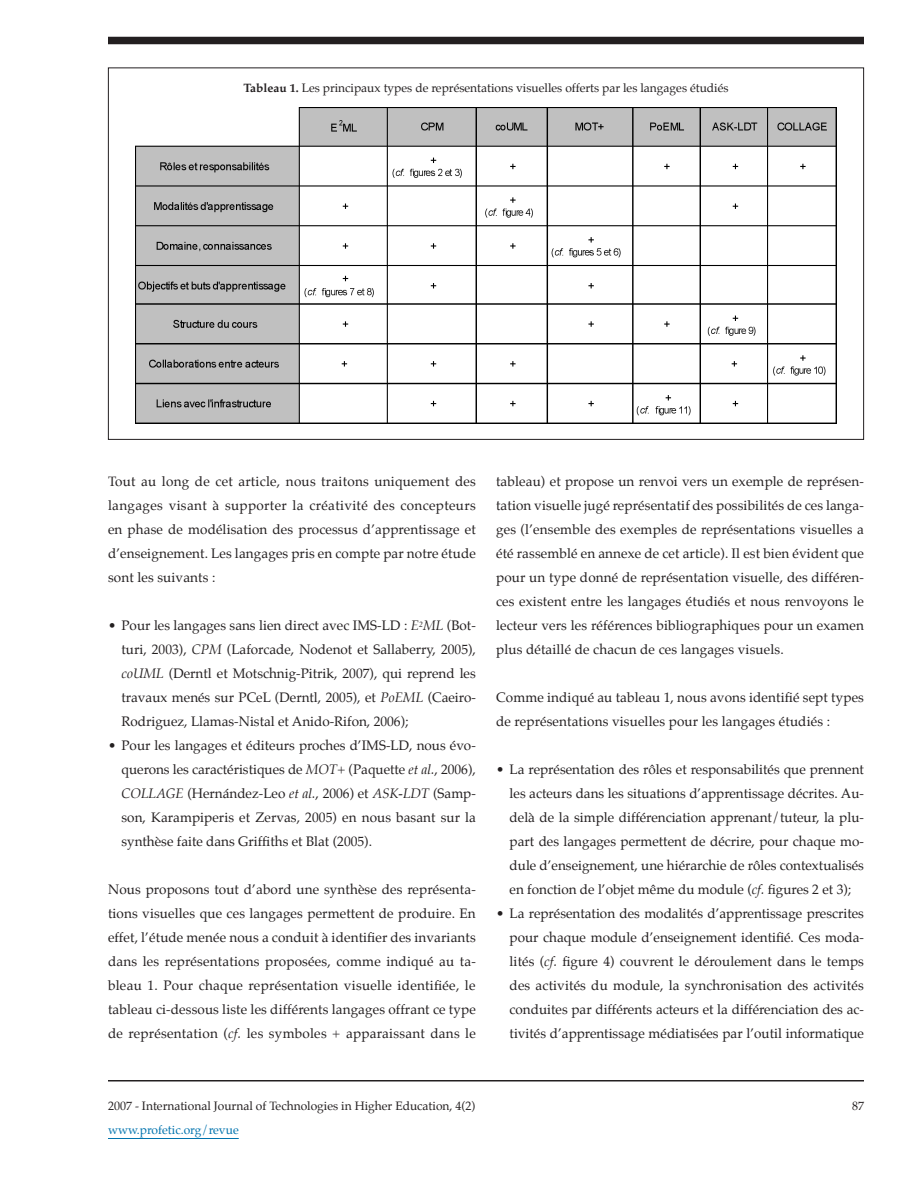
<style>
.page{position:relative;width:918px;height:1188px;background:#fff}
.page>*{position:absolute;margin:0;border:0;box-sizing:border-box;transform-origin:0 0}
.Liste{font:13.5px/24px "Palatino";color:#231f20;text-align:justify}
.Corps_de_texte{font:13.5px/24px "Palatino";letter-spacing:.01em;color:#231f20;text-align:justify}
.Tableau_1{font:12px "Palatino";color:#231f20}
.t1{font:12px "Palatino";color:#0073ae}
.s1{font-weight:700}
.s2{font-style:italic}
</style>
<div class="page">
<div style="left:108px;top:37px;width:756px;height:7px;background:#231f20"></div>
<hr style="left:108px;top:1080px;width:756px;height:2px;background:#231f20">
<img style="left:135px;top:108px;width:702px;height:316px">
<hr style="left:108px;top:1138px;width:131px;height:1px;background:#0073ae">
<p class="Tableau_1" style="left:243px;top:78px;width:487px"><span class="s1">Tableau 1.</span> Les principaux types de représentations visuelles offerts par les langages étudiés</p>
<p class="Corps_de_texte" style="left:108px;top:469px;width:369px">Tout au long de cet article, nous traitons uniquement des langages visant à supporter la créativité des concepteurs en phase de modélisation des processus d’apprentissage et d’enseignement. Les langages pris en compte par notre étude sont les suivants :</p>
<p class="Liste" style="left:122px;top:613px;width:356px;text-indent:-14px">• Pour les langages sans lien direct avec IMS-LD : <span class="s2">E</span><sup>2</sup><span class="s2">ML</span> (Bot&shy;turi, 2003), <span class="s2">CPM</span> (Laforcade, Nodenot et Sallaberry, 2005), <span class="s2">coUML</span> (Derntl et Motschnig-Pitrik, 2007), qui reprend les travaux menés sur PCeL (Derntl, 2005), et <span class="s2">PoEML</span> (Caeiro-Rodriguez, Llamas-Nistal et Anido-Rifon, 2006);</p>
<p class="Liste" style="left:122px;top:733px;width:356px;text-indent:-14px">• Pour les langages et éditeurs proches d’IMS-LD, nous évo&shy;querons les caractéristiques de <span class="s2">MOT+</span> (Paquette <span class="s2">et al.</span>, 2006), <span class="s2">COLLAGE</span> (Hernández-Leo <span class="s2">et al.</span>, 2006) et <span class="s2">ASK-LDT</span> (Samp&shy;son, Karampiperis et Zervas, 2005) en nous basant sur la synthèse faite dans Griffiths et Blat (2005).</p>
<p class="Corps_de_texte" style="left:108px;top:877px;width:369px">Nous proposons tout d’abord une synthèse des représenta&shy;tions visuelles que ces langages permettent de produire. En effet, l’étude menée nous a conduit à identifier des invariants dans les représentations proposées, comme indiqué au ta&shy;bleau 1. Pour chaque représentation visuelle identifiée, le tableau ci-dessous liste les différents langages offrant ce type de représentation (<span class="s2">cf.</span> les symboles + apparaissant dans le</p>
<p class="Corps_de_texte" style="left:496px;top:469px;width:369px">tableau) et propose un renvoi vers un exemple de représen&shy;tation visuelle jugé représentatif des possibilités de ces langa&shy;ges (l’ensemble des exemples de représentations visuelles a été rassemblé en annexe de cet article). Il est bien évident que pour un type donné de représentation visuelle, des différen&shy;ces existent entre les langages étudiés et nous renvoyons le lecteur vers les références bibliographiques pour un examen plus détaillé de chacun de ces langages visuels.</p>
<p class="Corps_de_texte" style="left:496px;top:685px;width:369px">Comme indiqué au tableau 1, nous avons identifié sept types de représentations visuelles pour les langages étudiés :</p>
<p class="Liste" style="left:510px;top:757px;width:356px;text-indent:-14px">• La représentation des rôles et responsabilités que prennent les acteurs dans les situations d’apprentissage décrites. Au&shy;delà de la simple différenciation apprenant/tuteur, la plu&shy;part des langages permettent de décrire, pour chaque mo&shy;dule d’enseignement, une hiérarchie de rôles contextualisés en fonction de l’objet même du module (<span class="s2">cf.</span> figures 2 et 3);</p>
<p class="Liste" style="left:510px;top:901px;width:356px;text-indent:-14px">• La représentation des modalités d’apprentissage prescrites pour chaque module d’enseignement identifié. Ces moda&shy;lités (<span class="s2">cf.</span> figure 4) couvrent le déroulement dans le temps des activités du module, la synchronisation des activités conduites par différents acteurs et la différenciation des ac&shy;tivités d’apprentissage médiatisées par l’outil informatique</p>
<p class="Tableau_1" style="left:108px;top:1096px;width:369px">2007 - International Journal of Technologies in Higher Education, 4(2)</p>
<p class="t1" style="left:108px;top:1120px;width:132px">www.profetic.org/revue</p>
<p class="Tableau_1" style="left:852px;top:1096px;width:13px">87</p>
</div>
